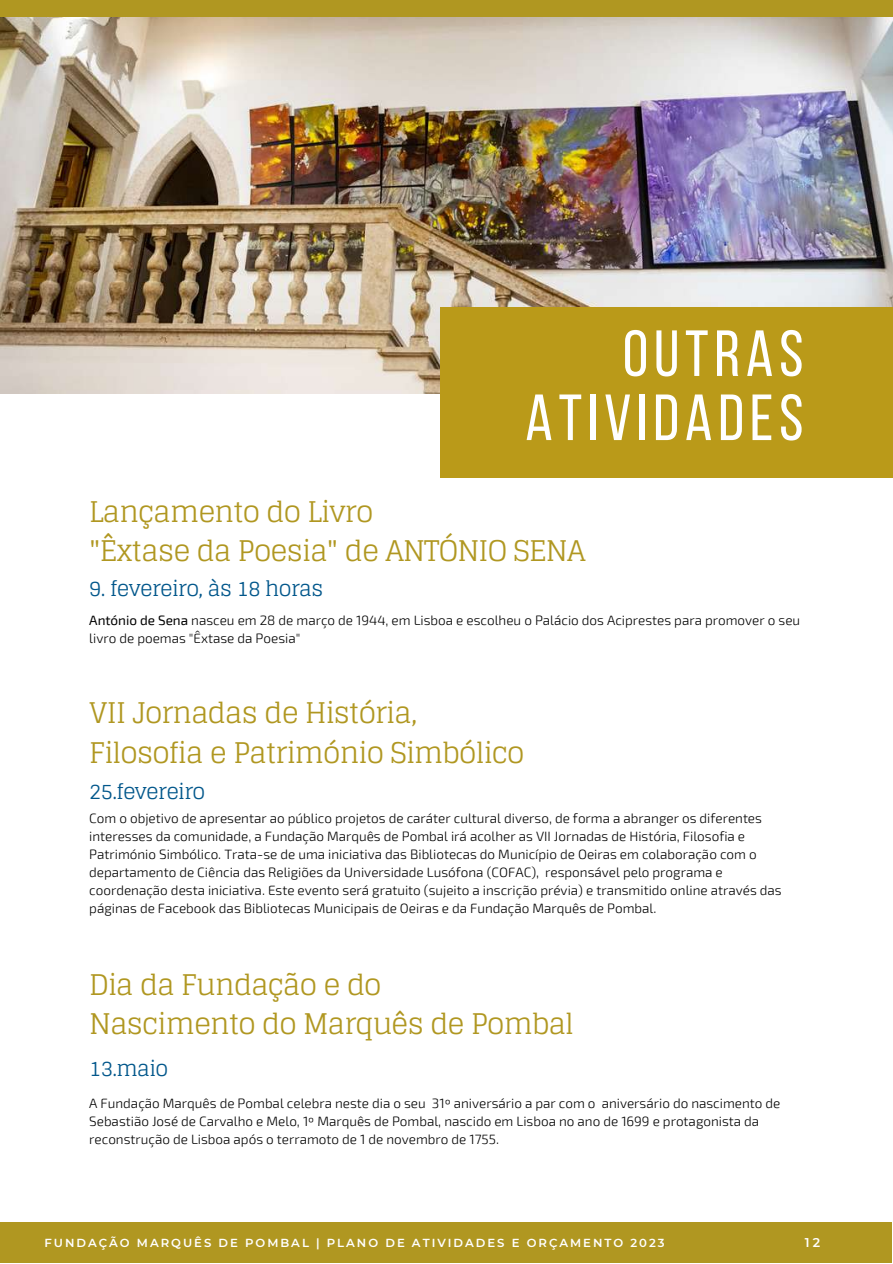
<style>
.page{position:relative;width:893px;height:1264px;background:#fff}
.page>*{position:absolute;margin:0;border:0;box-sizing:border-box;transform-origin:0 0}
.t1{font:65.1px/64.1px "Bebas Neue";letter-spacing:.09em;color:#fff;text-align:right}
.t2{font:28.5px/39.3px "Glegoo";letter-spacing:-.03em;color:#b09721}
.t3{font:21px "Glegoo";letter-spacing:-.03em;color:#02578b}
.t4{font:300 13.5px/18px "Exo 2";color:#000}
.t5{font:600 12.75px "Montserrat";color:#fff}
.t6{font:600 11.7px "Montserrat";letter-spacing:.17em;color:#fff}
.s1{font-weight:400}
</style>
<div class="page">
<img style="left:0;top:17px;width:892px;height:376px">
<div style="left:0;top:1222px;width:891px;height:40px;background:#b09721"></div>
<div style="left:0;top:0;width:892px;height:17px;background:#b09721"></div>
<div style="left:440px;top:308px;width:452px;height:169px;background:#ba9a19"></div>
<h1 class="t1" style="left:525px;top:327px;width:279px">OUTRAS<br>ATIVIDADES</h1>
<h2 class="t2" style="left:89px;top:492px;width:498px">Lançamento do Livro<br>"Êxtase da Poesia" de ANTÓNIO SENA</h2>
<h3 class="t3" style="left:89px;top:576px;width:235px">9. fevereiro, às 18 horas</h3>
<p class="t4" style="left:89px;top:610px;width:712px"><span class="s1">António de Sena</span> nasceu em 28 de março de 1944, em Lisboa e escolheu o Palácio dos Aciprestes para promover o seu livro de poemas "Êxtase da Poesia"</p>
<h2 class="t2" style="left:89px;top:694px;width:437px">VII Jornadas de História,<br>Filosofia e Património Simbólico</h2>
<h3 class="t3" style="left:89px;top:779px;width:117px">25.fevereiro</h3>
<p class="t4" style="left:89px;top:809px;width:694px">Com o objetivo de apresentar ao público projetos de caráter cultural diverso, de forma a abranger os diferentes interesses da comunidade, a Fundação Marquês de Pombal irá acolher as VII Jornadas de História, Filosofia e Património Simbólico. Trata-se de uma iniciativa das Bibliotecas do Município de Oeiras em colaboração com o departamento de Ciência das Religiões da Universidade Lusófona (COFAC), responsável pelo programa e coordenação desta iniciativa. Este evento será gratuito (sujeito a inscrição prévia) e transmitido online através das páginas de Facebook das Bibliotecas Municipais de Oeiras e da Fundação Marquês de Pombal.</p>
<h2 class="t2" style="left:89px;top:965px;width:486px">Dia da Fundação e do<br>Nascimento do Marquês de Pombal</h2>
<h3 class="t3" style="left:89px;top:1056px;width:81px">13.maio</h3>
<p class="t4" style="left:89px;top:1093px;width:692px">A Fundação Marquês de Pombal celebra neste dia o seu 31º aniversário a par com o aniversário do nascimento de<br>Sebastião José de Carvalho e Melo, 1º Marquês de Pombal, nascido em Lisboa no ano de 1699 e protagonista da reconstrução de Lisboa após o terramoto de 1 de novembro de 1755.</p>
<p class="t6" style="left:44px;top:1235px;width:621px">FUNDAÇÃO MARQUÊS DE POMBAL | PLANO DE ATIVIDADES E ORÇAMENTO 2023</p>
<p class="t5" style="left:804px;top:1235px;width:17px">12</p>
</div>
